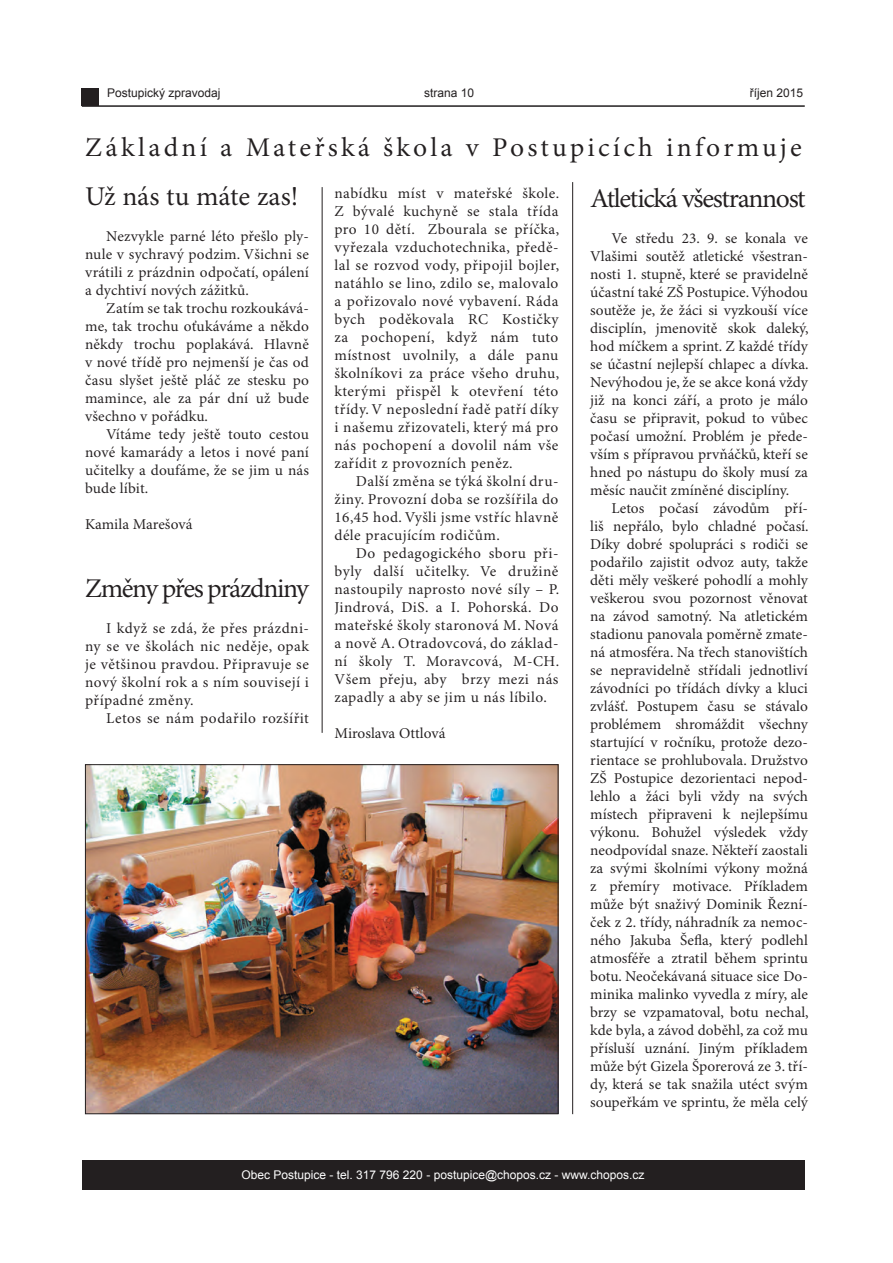
<style>
.page{position:relative;width:893px;height:1263px;background:#fff}
.page>*{position:absolute;margin:0;border:0;box-sizing:border-box;transform-origin:0 0}
.t1{font:27px "Minion Pro";letter-spacing:.12em;color:#231f20}
.t2{font:27px "Minion Pro";letter-spacing:-.05em;color:#231f20}
.t3{font:27px "Minion Pro";color:#231f20}
.t4{font:15px/18px "Minion Pro";letter-spacing:.01em;color:#231f20;text-align:justify}
.t5{font:15px "Minion Pro";letter-spacing:.03em;color:#231f20}
.t6{font:12px "Arial";color:#fff}
.t7{font:12px "Arial";color:#231f20}
</style>
<div class="page">
<div style="left:82px;top:1160px;width:722px;height:30px;background:#231f20"></div>
<div style="left:82px;top:88px;width:17px;height:18px;background:#231f20"></div>
<hr style="left:82px;top:105px;width:723px;height:2px;background:#231f20">
<hr style="left:322px;top:187px;width:1px;height:546px;background:#231f20">
<hr style="left:572px;top:182px;width:1px;height:932px;background:#231f20">
<img style="left:87px;top:766px;width:469px;height:346px">
<p class="t7" style="left:107px;top:85px;width:115px">Postupický zpravodaj</p>
<p class="t7" style="left:424px;top:85px;width:52px">strana 10</p>
<p class="t7" style="left:750px;top:85px;width:55px">říjen 2015</p>
<p class="t1" style="left:85px;top:131px;width:718px">Základní a Mateřská škola v Postupicích informuje</p>
<p class="t3" style="left:85px;top:180px;width:215px">Už nás tu máte zas!</p>
<p class="t4" style="left:85px;top:227px;width:225px;text-indent:21px">Nezvykle parné léto přešlo ply&shy;nule v sychravý podzim. Všichni se vrátili z prázdnin odpočatí, opálení a dychtiví nových zážitků.</p>
<p class="t4" style="left:85px;top:299px;width:225px;text-indent:21px">Zatím se tak trochu rozkoukává&shy;me, tak trochu oťukáváme a někdo někdy trochu poplakává. Hlavně v nové třídě pro nejmenší je čas od času slyšet ještě pláč ze stesku po mamince, ale za pár dní už bude všechno v pořádku.</p>
<p class="t4" style="left:85px;top:425px;width:225px;text-indent:21px">Vítáme tedy ještě touto cestou nové kamarády a letos i nové paní učitelky a doufáme, že se jim u nás bude líbit.</p>
<p class="t4" style="left:85px;top:515px;width:109px">Kamila Marešová</p>
<p class="t4" style="left:334px;top:185px;width:226px">nabídku míst v mateřské škole.<br>Z bývalé kuchyně se stala třída pro 10 dětí. Zbourala se příčka, vyřezala vzduchotechnika, předě&shy;lal se rozvod vody, připojil bojler, natáhlo se lino, zdilo se, malovalo a pořizovalo nové vybavení. Ráda bych poděkovala RC Kostičky za pochopení, když nám tuto místnost uvolnily, a dále panu školníkovi za práce všeho druhu, kterými přispěl k otevření této třídy. V neposlední řadě patří díky i našemu zřizovateli, který má pro nás pochopení a dovolil nám vše zařídit z provozních peněz.</p>
<p class="t4" style="left:334px;top:473px;width:225px;text-indent:21px">Další změna se týká školní dru&shy;žiny. Provozní doba se rozšířila do 16,45 hod. Vyšli jsme vstříc hlavně déle pracujícím rodičům.</p>
<p class="t4" style="left:334px;top:545px;width:226px;text-indent:21px">Do pedagogického sboru při&shy;byly další učitelky. Ve družině nastoupily naprosto nové síly – P.<br>Jindrová, DiS. a I. Pohorská. Do mateřské školy staronová M. Nová a nově A. Otradovcová, do základ&shy;ní školy T. Moravcová, M-CH.<br>Všem přeju, aby brzy mezi nás zapadly a aby se jim u nás líbilo.</p>
<p class="t4" style="left:334px;top:725px;width:113px">Miroslava Ottlová</p>
<p class="t2" style="left:590px;top:182px;width:217px">Atletická všestrannost</p>
<p class="t4" style="left:590px;top:229px;width:220px;text-indent:21px">Ve středu 23. 9. se konala ve Vlašimi soutěž atletické všestran&shy;nosti 1. stupně, které se pravidelně účastní také ZŠ Postupice. Výhodou soutěže je, že žáci si vyzkouší více disciplín, jmenovitě skok daleký, hod míčkem a sprint. Z každé třídy se účastní nejlepší chlapec a dívka.<br>Nevýhodou je, že se akce koná vždy již na konci září, a proto je málo času se připravit, pokud to vůbec počasí umožní. Problém je přede&shy;vším s přípravou prvňáčků, kteří se hned po nástupu do školy musí za měsíc naučit zmíněné disciplíny.</p>
<p class="t4" style="left:590px;top:499px;width:220px;text-indent:21px">Letos počasí závodům pří&shy;liš nepřálo, bylo chladné počasí.<br>Díky dobré spolupráci s rodiči se podařilo zajistit odvoz auty, takže děti měly veškeré pohodlí a mohly veškerou svou pozornost věnovat na závod samotný. Na atletickém stadionu panovala poměrně zmate&shy;ná atmosféra. Na třech stanovištích se nepravidelně střídali jednotliví závodníci po třídách dívky a kluci zvlášť. Postupem času se stávalo problémem shromáždit všechny startující v ročníku, protože dezo&shy;rientace se prohlubovala. Družstvo ZŠ Postupice dezorientaci nepod&shy;lehlo a žáci byli vždy na svých místech připraveni k nejlepšímu výkonu. Bohužel výsledek vždy neodpovídal snaze. Někteří zaostali za svými školními výkony možná z přemíry motivace. Příkladem může být snaživý Dominik Řezní&shy;ček z 2. třídy, náhradník za nemoc&shy;ného Jakuba Šefla, který podlehl atmosféře a ztratil během sprintu botu. Neočekávaná situace sice Do&shy;minika malinko vyvedla z míry, ale brzy se vzpamatoval, botu nechal, kde byla, a závod doběhl, za což mu přísluší uznání. Jiným příkladem může být Gizela Šporerová ze 3. tří&shy;dy, která se tak snažila utéct svým soupeřkám ve sprintu, že měla celý</p>
<p class="t2" style="left:85px;top:572px;width:225px">Změny přes prázdniny</p>
<p class="t4" style="left:85px;top:620px;width:225px;text-indent:21px">I když se zdá, že přes prázdni&shy;ny se ve školách nic neděje, opak je většinou pravdou. Připravuje se nový školní rok a s ním souvisejí i případné změny.</p>
<p class="t5" style="left:106px;top:709px;width:204px">Letos se nám podařilo rozšířit</p>
<p class="t6" style="left:242px;top:1167px;width:405px">Obec Postupice - tel. 317 796 220 - postupice@chopos.cz - www.chopos.cz</p>
</div>
